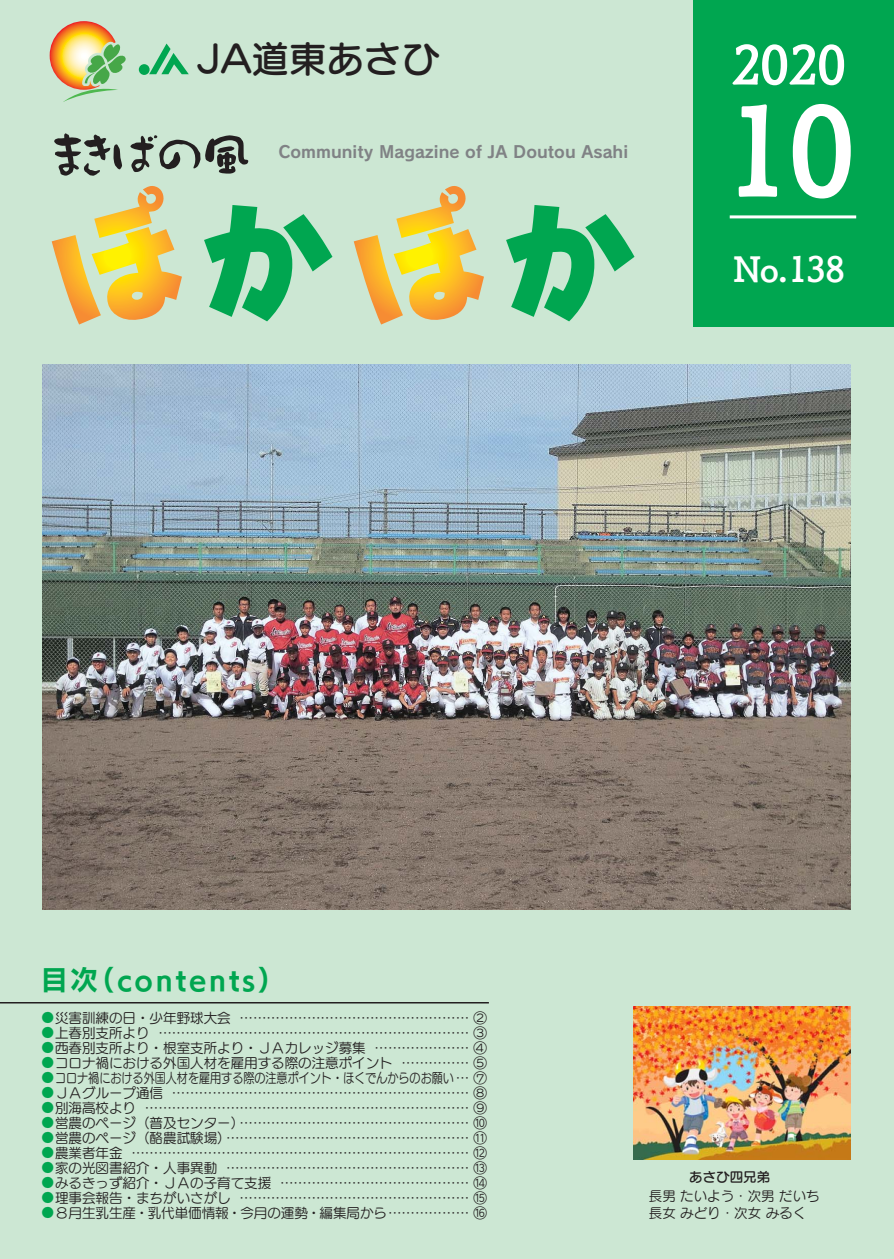
<style>
.page{position:relative;width:894px;height:1259px;background:#fff}
.page>*{position:absolute;margin:0;border:0;box-sizing:border-box;transform-origin:0 0}
.t1{font:123px "Tsuku Antique L Go Std B 90 pv RKSJ H";color:#fff}
.t2{font:53.25px "Tsuku Antique L Go Std B 90 pv RKSJ H";color:#fff}
.t3{font:37.5px "Seurat Pro DB 90 pv RKSJ H";color:#231f20}
.t4{font:35.1px "Tsuku Antique L Go Std B 90 pv RKSJ H";color:#fff}
.t5{font:27px "UD Kakugo Large Pro B 90 pv RKSJ H";letter-spacing:.1em;color:#00a650}
.t6{font:16.5px "Rodin Pro B 90 pv RKSJ H";color:#808285}
.t7{font:13.5px/15px "UD Marugo Large Pro M 90 pv RKSJ H";color:#231f20;text-align:right}
.t8{font:13.5px "UD Marugo Large Pro M 90 pv RKSJ H";color:#231f20;scale:.82 1}
.t9{font:13.5px/16.5px "Seurat Pro M 90 pv RKSJ H";color:#231f20}
.t10{font:13.5px "Seurat Pro DB 90 pv RKSJ H";color:#231f20}
.s1{font-size:12px;color:#00a650}
</style>
<div class="page">
<div style="left:0;top:0;width:893px;height:1258px;background:#cce7d3"></div>
<div style="left:693px;top:0;width:200px;height:326px;background:#00a650"></div>
<svg style="left:50px;top:21px;width:76px;height:81px"></svg>
<svg style="left:149px;top:44px;width:40px;height:30px"></svg>
<div style="left:139px;top:64px;width:10px;height:11px;background:#00a650;border-radius:50%"></div>
<svg style="left:54px;top:133px;width:194px;height:43px"></svg>
<svg style="left:52px;top:186px;width:130px;height:138px"></svg>
<svg style="left:204px;top:205px;width:128px;height:116px"></svg>
<svg style="left:353px;top:186px;width:131px;height:138px"></svg>
<svg style="left:506px;top:205px;width:128px;height:116px"></svg>
<hr style="left:729px;top:215px;width:127px;height:3px;background:#fff">
<hr style="left:0;top:1001px;width:489px;height:2px;background:#231f20">
<img style="left:42px;top:364px;width:808px;height:545px">
<img style="left:633px;top:1006px;width:217px;height:153px">
<h3 class="t3" style="left:197px;top:45px;width:244px">JA道東あさひ</h3>
<h2 class="t2" style="left:731px;top:43px;width:115px">2020</h2>
<p class="t6" style="left:278px;top:146px;width:351px">Community Magazine of JA Doutou Asahi</p>
<h1 class="t1" style="left:723px;top:100px;width:133px">10</h1>
<h3 class="t4" style="left:733px;top:254px;width:113px">No.138</h3>
<h3 class="t5" style="left:41px;top:969px;width:246px">目次（contents）</h3>
<p class="t7" style="left:42px;top:1011px;width:190px"><span class="s1">●</span>災害訓練の日・少年野球大会</p>
<p class="t7" style="left:42px;top:1026px;width:109px"><span class="s1">●</span>上春別支所より</p>
<p class="t7" style="left:42px;top:1041px;width:325px"><span class="s1">●</span>西春別支所より・根室支所より・ＪＡカレッジ募集</p>
<p class="t7" style="left:42px;top:1056px;width:352px"><span class="s1">●</span>コロナ禍における外国人材を雇用する際の注意ポイント</p>
<p class="t8" style="left:42px;top:1072px;width:544px"><span class="s1">●</span>コロナ禍における外国人材を雇用する際の注意ポイント・ほくでんからのお願い … ⑦</p>
<p class="t7" style="left:42px;top:1086px;width:123px"><span class="s1">●</span>ＪＡグループ通信</p>
<p class="t7" style="left:42px;top:1101px;width:96px"><span class="s1">●</span>別海高校より</p>
<p class="t7" style="left:42px;top:1116px;width:204px"><span class="s1">●</span>営農のページ（普及センター）</p>
<p class="t7" style="left:42px;top:1131px;width:190px"><span class="s1">●</span>営農のページ（酪農試験場）</p>
<p class="t7" style="left:42px;top:1146px;width:82px"><span class="s1">●</span>農業者年金</p>
<p class="t7" style="left:42px;top:1161px;width:177px"><span class="s1">●</span>家の光図書紹介・人事異動</p>
<p class="t7" style="left:42px;top:1176px;width:231px"><span class="s1">●</span>みるきっず紹介・ＪＡの子育て支援</p>
<p class="t7" style="left:42px;top:1191px;width:190px"><span class="s1">●</span>理事会報告・まちがいさがし</p>
<p class="t7" style="left:42px;top:1206px;width:446px"><span class="s1">●</span>８月生乳生産・乳代単価情報・今月の運勢・編集局から……………… ⑯</p>
<p class="t7" style="left:158px;top:1011px;width:330px">…………………………………………… ② …………………………………………………………… ③ ………………… ④<br>…………… ⑤</p>
<p class="t7" style="left:131px;top:1086px;width:357px">………………………………………………………… ⑧ ……………………………………………………………… ⑨ …………………………………………… ⑩ ……………………………………………… ⑪ ………………………………………………………………… ⑫ ……………………………………………… ⑬ …………………………………… ⑭ …………………………………………… ⑮</p>
<p class="t10" style="left:689px;top:1172px;width:82px">あさひ四兄弟</p>
<p class="t9" style="left:648px;top:1189px;width:172px">長男 たいよう・次男 だいち長女 みどり・次女 みるく</p>
</div>
